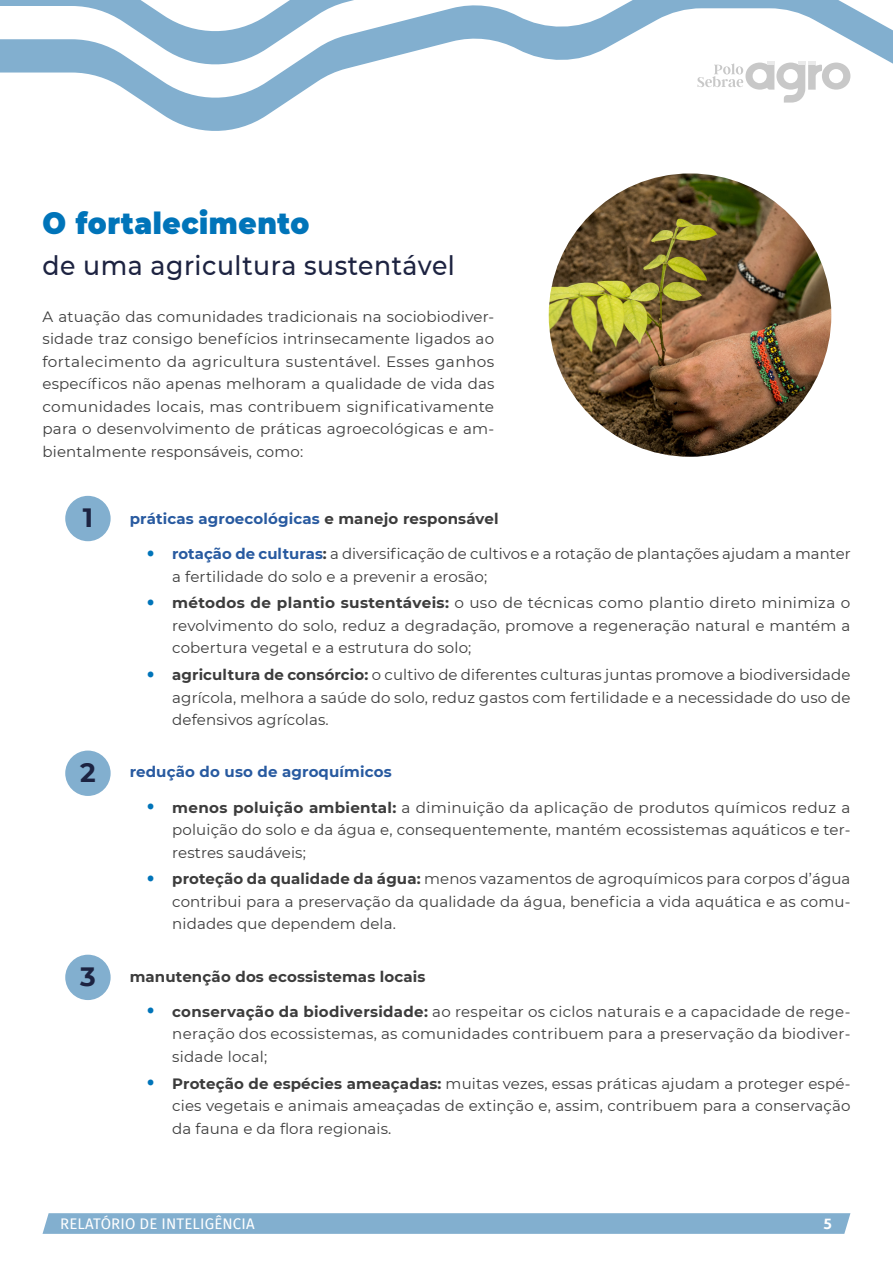
<style>
.page{position:relative;width:893px;height:1263px;background:#fff}
.page>*{position:absolute;margin:0;border:0;box-sizing:border-box;transform-origin:0 0}
.Título_pg_1{font:900 30px "Montserrat";letter-spacing:.02em;color:#0074b9;scale:.93 1}
.Subtítulo_pg_1{font:500 27px "Montserrat";letter-spacing:.02em;color:#1d2341;scale:.93 1}
.topico_check{font:700 26.4px "Montserrat";color:#1c2341}
.Corpo11pt{font:15px/22.5px "Montserrat";letter-spacing:.01em;color:#3c3c3c;text-align:justify}
.Corpo11pt-2{font:700 15px "Montserrat";letter-spacing:.01em;color:#285aa0}
.Corpo11pt-3{font:700 15px "Montserrat";letter-spacing:.01em;color:#3c3c3c}
.t1{font:15px "Fira Sans";letter-spacing:.01em;color:#fff}
.t2{font:700 15px "Campuni";color:#fff}
.s1{color:#3c3c3c}
.s2{font-size:37.5px;color:#0074b9}
.s3{font-weight:700;color:#285aa0}
.s4{font-weight:700}
</style>
<div class="page">
<svg style="left:0;top:70px;width:851px;height:61px"></svg>
<svg style="left:0;top:3px;width:893px;height:67px"></svg>
<svg style="left:0;top:0;width:844px;height:3px"></svg>
<svg style="left:43px;top:1213px;width:807px;height:21px;background:#84b0d0"></svg>
<svg style="left:697px;top:61px;width:153px;height:42px"></svg>
<img style="left:549px;top:173px;width:282px;height:284px;border-radius:141px">
<div style="left:65px;top:496px;width:46px;height:45px;background:#82afcf;border-radius:50%"></div>
<div style="left:65px;top:750px;width:46px;height:46px;background:#82afcf;border-radius:50%"></div>
<div style="left:65px;top:955px;width:46px;height:45px;background:#82afcf;border-radius:50%"></div>
<p class="Título_pg_1" style="left:43px;top:201px;width:288px">O fortalecimento</p>
<p class="Subtítulo_pg_1" style="left:43px;top:247px;width:445px">de uma agricultura sustentável</p>
<p class="Corpo11pt" style="left:43px;top:305px;width:453px">A atuação das comunidades tradicionais na sociobiodiver&shy;sidade traz consigo benefícios intrinsecamente ligados ao fortalecimento da agricultura sustentável. Esses ganhos específicos não apenas melhoram a qualidade de vida das comunidades locais, mas contribuem significativamente para o desenvolvimento de práticas agroecológicas e am&shy;bientalmente responsáveis, como:</p>
<p class="topico_check" style="left:83px;top:499px;width:12px">1</p>
<p class="topico_check" style="left:80px;top:754px;width:17px">2</p>
<p class="topico_check" style="left:80px;top:958px;width:17px">3</p>
<p class="Corpo11pt-2" style="left:130px;top:508px;width:370px">práticas agroecológicas <span class="s1">e manejo responsável</span></p>
<p class="Corpo11pt" style="left:172px;top:542px;width:680px;text-indent:-27px"><span class="s2">•</span> <span class="s3">rotação de culturas</span><span class="s4">:</span> a diversificação de cultivos e a rotação de plantações ajudam a manter a fertilidade do solo e a prevenir a erosão;</p>
<p class="Corpo11pt" style="left:172px;top:591px;width:680px;text-indent:-27px"><span class="s2">•</span> <span class="s4">métodos de plantio sustentáveis:</span> o uso de técnicas como plantio direto minimiza o revolvimento do solo, reduz a degradação, promove a regeneração natural e mantém a cobertura vegetal e a estrutura do solo;</p>
<p class="Corpo11pt" style="left:172px;top:663px;width:680px;text-indent:-27px"><span class="s2">•</span> <span class="s4">agricultura de consórcio:</span> o cultivo de diferentes culturas juntas promove a biodiversidade agrícola, melhora a saúde do solo, reduz gastos com fertilidade e a necessidade do uso de defensivos agrícolas.</p>
<p class="Corpo11pt-2" style="left:130px;top:761px;width:263px">redução do uso de agroquímicos</p>
<p class="Corpo11pt" style="left:172px;top:795px;width:680px;text-indent:-27px"><span class="s2">•</span> <span class="s4">menos poluição ambiental:</span> a diminuição da aplicação de produtos químicos reduz a poluição do solo e da água e, consequentemente, mantém ecossistemas aquáticos e ter&shy;restres saudáveis;</p>
<p class="Corpo11pt" style="left:172px;top:867px;width:680px;text-indent:-27px"><span class="s2">•</span> <span class="s4">proteção da qualidade da água:</span> menos vazamentos de agroquímicos para corpos d’água contribui para a preservação da qualidade da água, beneficia a vida aquática e as comu&shy;nidades que dependem dela.</p>
<p class="Corpo11pt-3" style="left:130px;top:965px;width:297px">manutenção dos ecossistemas locais</p>
<p class="Corpo11pt" style="left:172px;top:1000px;width:680px;text-indent:-27px"><span class="s2">•</span> <span class="s4">conservação da biodiversidade:</span> ao respeitar os ciclos naturais e a capacidade de rege&shy;neração dos ecossistemas, as comunidades contribuem para a preservação da biodiver&shy;sidade local;</p>
<p class="Corpo11pt" style="left:172px;top:1071px;width:680px;text-indent:-27px"><span class="s2">•</span> <span class="s4">Proteção de espécies ameaçadas:</span> muitas vezes, essas práticas ajudam a proteger espé&shy;cies vegetais e animais ameaçadas de extinção e, assim, contribuem para a conservação da fauna e da flora regionais.</p>
<p class="t1" style="left:60px;top:1213px;width:196px">RELATÓRIO DE INTELIGÊNCIA</p>
<p class="t2" style="left:823px;top:1214px;width:10px">5</p>
</div>
